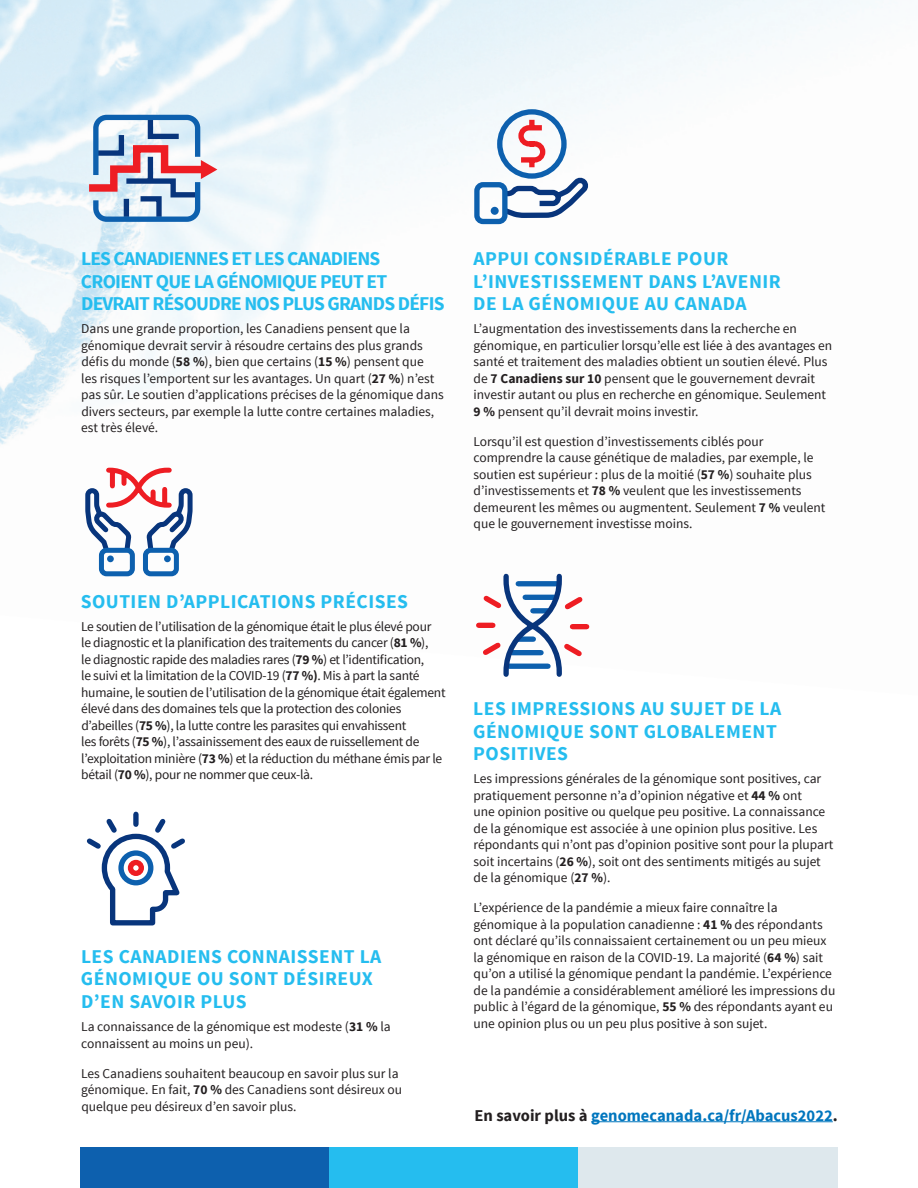
<style>
.page{position:relative;width:918px;height:1188px;background:#fff}
.page>*{position:absolute;margin:0;border:0;box-sizing:border-box;transform-origin:0 0}
.t1{font:700 19.5px/22.5px "Source Sans Pro";letter-spacing:.025em;color:#25bdef}
.t2{font:700 19.5px/22.5px "Source Sans Pro";letter-spacing:-.04em;color:#25bdef}
.t3{font:700 16.5px "Source Sans Pro";color:#0076be}
.t4{font:13.5px/16.5px "Source Sans Pro";color:#231f20}
.t5{font:13.5px/16.5px "Source Sans Pro";letter-spacing:-.02em;color:#231f20}
.s1{font-weight:700}
.s2{color:#231f20}
</style>
<div class="page">
<img style="left:0;top:0;width:883px;height:577px">
<div style="left:578px;top:1148px;width:260px;height:40px;background:#dee8ed"></div>
<div style="left:329px;top:1148px;width:249px;height:40px;background:#25bdef"></div>
<div style="left:80px;top:1148px;width:249px;height:40px;background:#0d60ae"></div>
<hr style="left:591px;top:1121px;width:242px;height:1px;background:#0076be">
<svg style="left:82px;top:112px;width:135px;height:113px"></svg>
<div style="left:99px;top:548px;width:36px;height:28px;border:5px solid #0d60ae;border-radius:5px"></div>
<div style="left:107px;top:555px;width:7px;height:7px;background:#0d60ae;border-radius:50%"></div>
<div style="left:143px;top:548px;width:36px;height:28px;border:5px solid #0d60ae;border-radius:5px"></div>
<div style="left:164px;top:555px;width:7px;height:7px;background:#0d60ae;border-radius:50%"></div>
<svg style="left:83px;top:465px;width:112px;height:90px"></svg>
<svg style="left:86px;top:811px;width:99px;height:115px"></svg>
<div style="left:491px;top:207px;width:8px;height:8px;background:#0d60ae;border-radius:50%"></div>
<div style="left:497px;top:109px;width:70px;height:70px;border:5px solid #0d60ae;border-radius:50%"></div>
<svg style="left:499px;top:115px;width:94px;height:106px"></svg>
<div style="left:474px;top:182px;width:34px;height:42px;border:5px solid #0d60ae;border-radius:6px"></div>
<svg style="left:473px;top:571px;width:119px;height:106px"></svg>
<h1 class="t2" style="left:81px;top:248px;width:365px">LES CANADIENNES ET LES CANADIENS<br>CROIENT QUE LA GÉNOMIQUE PEUT ET<br>DEVRAIT RÉSOUDRE NOS PLUS GRANDS DÉFIS</h1>
<p class="t4" style="left:81px;top:321px;width:364px">Dans une grande proportion, les Canadiens pensent que la génomique devrait servir à résoudre certains des plus grands défis du monde (<span class="s1">58 %</span>), bien que certains (<span class="s1">15 %</span>) pensent que<br>les risques l’emportent sur les avantages. Un quart (<span class="s1">27 %</span>) n’est pas sûr. Le soutien d’applications précises de la génomique dans divers secteurs, par exemple la lutte contre certaines maladies, est très élevé.</p>
<h1 class="t1" style="left:81px;top:591px;width:329px">SOUTIEN D’APPLICATIONS PRÉCISES</h1>
<p class="t5" style="left:81px;top:618px;width:366px">Le soutien de l’utilisation de la génomique était le plus élevé pour<br>le diagnostic et la planification des traitements du cancer (<span class="s1">81 %</span>),<br>le diagnostic rapide des maladies rares (<span class="s1">79 %</span>) et l’identification,<br>le suivi et la limitation de la COVID-19 (<span class="s1">77 %)</span>. Mis à part la santé humaine, le soutien de l’utilisation de la génomique était également élevé dans des domaines tels que la protection des colonies d’abeilles (<span class="s1">75 %</span>), la lutte contre les parasites qui envahissent<br>les forêts (<span class="s1">75 %</span>), l’assainissement des eaux de ruissellement de l’exploitation minière (<span class="s1">73 %</span>) et la réduction du méthane émis par le bétail (<span class="s1">70 %</span>), pour ne nommer que ceux-là.</p>
<h1 class="t1" style="left:81px;top:946px;width:302px">LES CANADIENS CONNAISSENT LA<br>GÉNOMIQUE OU SONT DÉSIREUX<br>D’EN SAVOIR PLUS</h1>
<p class="t4" style="left:81px;top:1019px;width:311px">La connaissance de la génomique est modeste (<span class="s1">31 %</span> la connaissent au moins un peu).</p>
<p class="t4" style="left:81px;top:1065px;width:323px">Les Canadiens souhaitent beaucoup en savoir plus sur la génomique. En fait, <span class="s1">70 %</span> des Canadiens sont désireux ou quelque peu désireux d’en savoir plus.</p>
<h1 class="t1" style="left:473px;top:248px;width:309px">APPUI CONSIDÉRABLE POUR<br>L’INVESTISSEMENT DANS L’AVENIR<br>DE LA GÉNOMIQUE AU CANADA</h1>
<p class="t4" style="left:473px;top:321px;width:360px">L’augmentation des investissements dans la recherche en génomique, en particulier lorsqu’elle est liée à des avantages en santé et traitement des maladies obtient un soutien élevé. Plus de <span class="s1">7 Canadiens sur 10</span> pensent que le gouvernement devrait investir autant ou plus en recherche en génomique. Seulement <span class="s1">9 %</span> pensent qu’il devrait moins investir.</p>
<p class="t4" style="left:473px;top:433px;width:354px">Lorsqu’il est question d’investissements ciblés pour comprendre la cause génétique de maladies, par exemple, le soutien est supérieur : plus de la moitié (<span class="s1">57 %</span>) souhaite plus d’investissements et <span class="s1">78 %</span> veulent que les investissements demeurent les mêmes ou augmentent. Seulement <span class="s1">7 %</span> veulent que le gouvernement investisse moins.</p>
<h1 class="t1" style="left:473px;top:698px;width:310px">LES IMPRESSIONS AU SUJET DE LA<br>GÉNOMIQUE SONT GLOBALEMENT<br>POSITIVES</h1>
<p class="t4" style="left:473px;top:771px;width:362px">Les impressions générales de la génomique sont positives, car pratiquement personne n’a d’opinion négative et <span class="s1">44 %</span> ont<br>une opinion positive ou quelque peu positive. La connaissance de la génomique est associée à une opinion plus positive. Les répondants qui n’ont pas d’opinion positive sont pour la plupart soit incertains (<span class="s1">26 %</span>), soit ont des sentiments mitigés au sujet de la génomique (<span class="s1">27 %</span>).</p>
<p class="t4" style="left:473px;top:900px;width:364px">L’expérience de la pandémie a mieux faire connaître la génomique à la population canadienne : <span class="s1">41 %</span> des répondants ont déclaré qu’ils connaissaient certainement ou un peu mieux la génomique en raison de la COVID-19. La majorité (<span class="s1">64 %</span>) sait qu’on a utilisé la génomique pendant la pandémie. L’expérience de la pandémie a considérablement amélioré les impressions du public à l’égard de la génomique, <span class="s1">55 %</span> des répondants ayant eu une opinion plus ou un peu plus positive à son sujet.</p>
<p class="t3" style="left:474px;top:1104px;width:365px"><span class="s2">En savoir plus à</span> genomecanada.ca/fr/Abacus2022<span class="s2">.</span></p>
</div>
